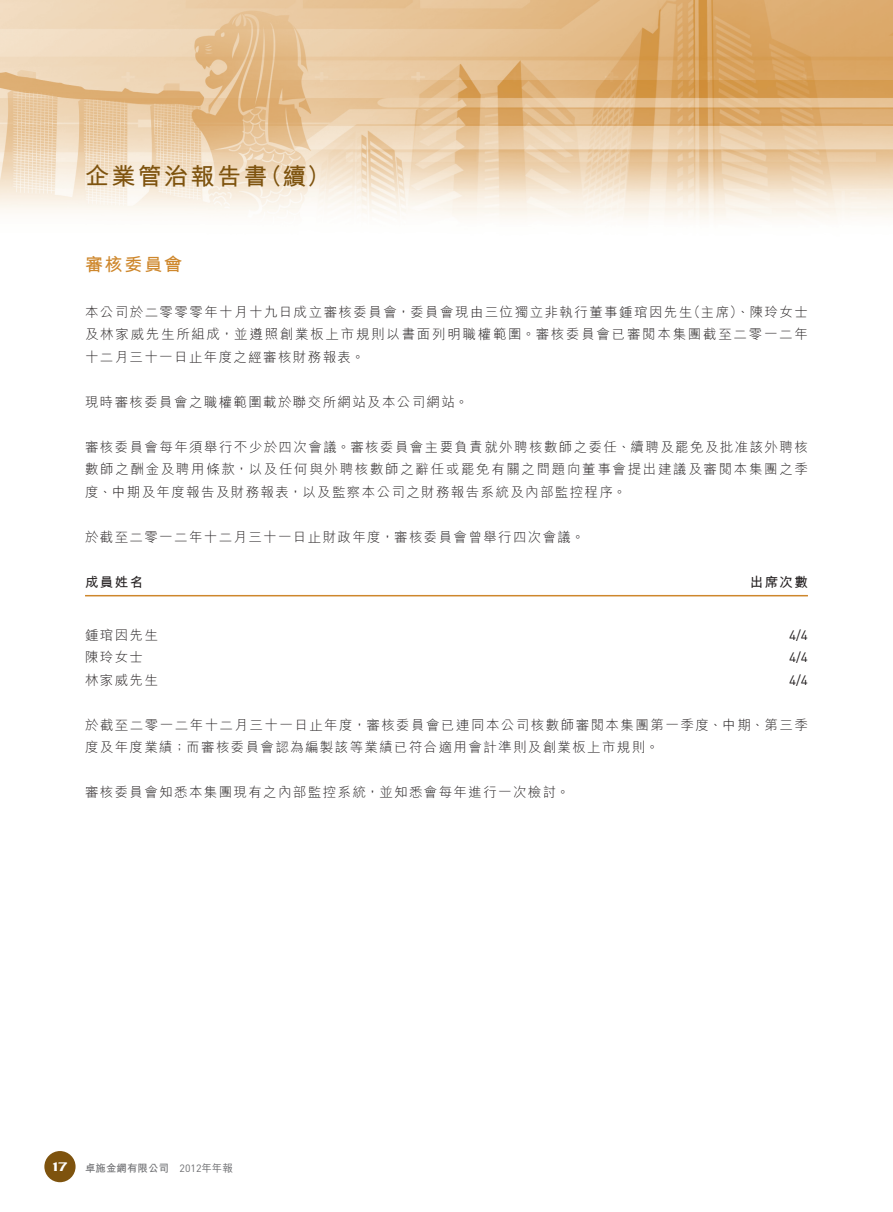
<style>
.page{position:relative;width:893px;height:1212px;background:#fff}
.page>*{position:absolute;margin:0;border:0;box-sizing:border-box;transform-origin:0 0}
.t1{font:700 24px "M Hei HK";letter-spacing:.1em;color:#7e530e}
.t2{font:700 18px "M Hei HK";letter-spacing:.1em;color:#ce872c}
.t3{font:300 13.5px/22.5px "M Hei HK";letter-spacing:.1em;color:#231f20;text-align:justify}
.t4{font:13.5px "DIN Pro";color:#231f20}
.t5{font:700 13.5px "M Hei HK";letter-spacing:.1em;color:#231f20}
.t6{font:500 13.5px "Serpentine Std";color:#fff}
.t7{font:700 10.5px "M Hei HK";color:#6c6d70}
.s1{font-family:"DIN Pro";font-weight:400}
.s2{font-weight:500}
</style>
<div class="page">
<img style="left:0;top:0;width:893px;height:220px">
<div style="left:44px;top:1151px;width:32px;height:31px;background:#7e530e;border-radius:50%"></div>
<hr style="left:85px;top:595px;width:723px;height:1px;background:#ce872c">
<h1 class="t1" style="left:85px;top:167px;width:247px">企業管治報告書（續）</h1>
<h2 class="t2" style="left:85px;top:258px;width:99px">審核委員會</h2>
<p class="t3" style="left:85px;top:302px;width:724px">本公司於二零零零年十月十九日成立審核委員會，委員會現由三位獨立非執行董事鍾琯因先生（主席）、陳玲女士及林家威先生所組成，並遵照創業板上市規則以書面列明職權範圍。審核委員會已審閱本集團截至二零一二年十二月三十一日止年度之經審核財務報表。</p>
<p class="t3" style="left:85px;top:392px;width:385px">現時審核委員會之職權範圍載於聯交所網站及本公司網站。</p>
<p class="t3" style="left:85px;top:437px;width:724px">審核委員會每年須舉行不少於四次會議。審核委員會主要負責就外聘核數師之委任、續聘及罷免及批准該外聘核數師之酬金及聘用條款，以及任何與外聘核數師之辭任或罷免有關之問題向董事會提出建議及審閱本集團之季度、中期及年度報告及財務報表，以及監察本公司之財務報告系統及內部監控程序。</p>
<p class="t3" style="left:85px;top:527px;width:501px">於截至二零一二年十二月三十一日止財政年度，審核委員會曾舉行四次會議。</p>
<p class="t5" style="left:85px;top:577px;width:60px">成員姓名</p>
<p class="t5" style="left:750px;top:577px;width:60px">出席次數</p>
<p class="t3" style="left:85px;top:625px;width:74px">鍾琯因先生</p>
<p class="t4" style="left:789px;top:630px;width:20px">4/4</p>
<p class="t3" style="left:85px;top:648px;width:60px">陳玲女士</p>
<p class="t4" style="left:789px;top:652px;width:20px">4/4</p>
<p class="t3" style="left:85px;top:670px;width:74px">林家威先生</p>
<p class="t4" style="left:789px;top:675px;width:20px">4/4</p>
<p class="t3" style="left:85px;top:715px;width:724px">於截至二零一二年十二月三十一日止年度，審核委員會已連同本公司核數師審閱本集團第一季度、中期、第三季度及年度業績；而審核委員會認為編製該等業績已符合適用會計準則及創業板上市規則。</p>
<p class="t3" style="left:85px;top:783px;width:486px">審核委員會知悉本集團現有之內部監控系統，並知悉會每年進行一次檢討。</p>
<p class="t6" style="left:53px;top:1163px;width:16px">17</p>
<p class="t7" style="left:85px;top:1164px;width:149px">卓施金網有限公司 <span class="s1">2012</span><span class="s2">年年報</span></p>
</div>
